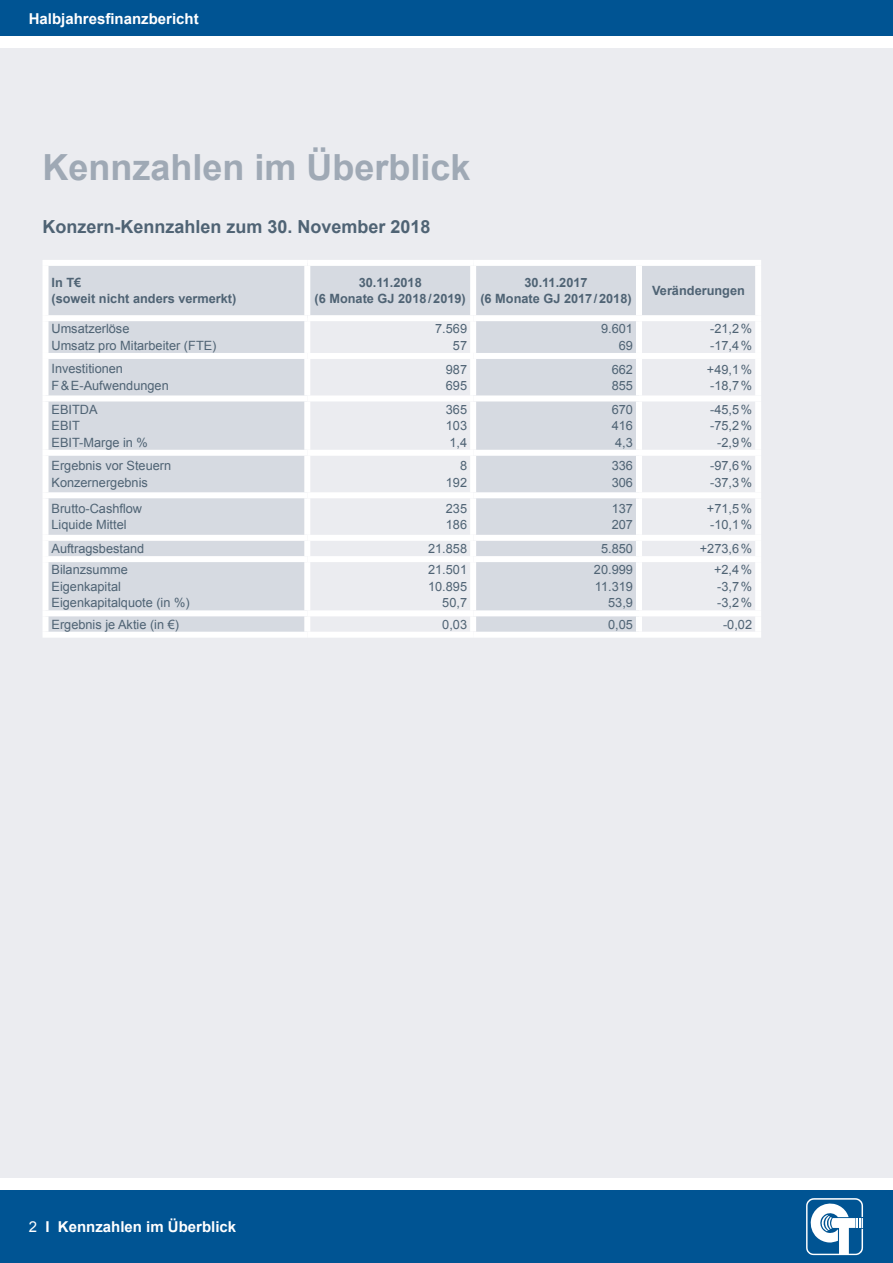
<style>
.page{position:relative;width:893px;height:1263px;background:#fff}
.page>*{position:absolute;margin:0;border:0;box-sizing:border-box;transform-origin:0 0}
.t1{font:700 36px "Arial";color:#9fa9b5}
.t2{font:700 18px "Arial";color:#4f6374}
.t3{font:700 15px "Arial";color:#fff}
.t4{font:12.75px/16.5px "Arial";color:#4f6374}
.t5{font:700 12.75px/16.5px "Arial";color:#4f6374;text-align:center}
.s1{font-weight:400}
</style>
<div class="page">
<div style="left:0;top:49px;width:893px;height:1129px;background:#ebecf0"></div>
<div style="left:0;top:0;width:893px;height:36px;background:#005493"></div>
<div style="left:0;top:1191px;width:893px;height:72px;background:#005493"></div>
<svg style="left:806px;top:1198px;width:57px;height:57px"></svg>
<div style="left:49px;top:266px;width:706px;height:365px;background:#d6dae1"></div>
<svg style="left:310px;top:321px;width:445px;height:310px"></svg>
<div style="left:43px;top:260px;width:264px;height:6px;background:#fff"></div>
<div style="left:43px;top:266px;width:6px;height:49px;background:#fff"></div>
<div style="left:307px;top:260px;width:166px;height:6px;background:#fff"></div>
<div style="left:304px;top:266px;width:6px;height:49px;background:#fff"></div>
<div style="left:473px;top:260px;width:166px;height:6px;background:#fff"></div>
<div style="left:470px;top:266px;width:6px;height:49px;background:#fff"></div>
<div style="left:639px;top:260px;width:122px;height:6px;background:#fff"></div>
<div style="left:636px;top:266px;width:6px;height:49px;background:#fff"></div>
<div style="left:755px;top:266px;width:6px;height:49px;background:#fff"></div>
<div style="left:43px;top:315px;width:264px;height:6px;background:#fff"></div>
<div style="left:43px;top:321px;width:6px;height:32px;background:#fff"></div>
<div style="left:307px;top:315px;width:166px;height:6px;background:#fff"></div>
<div style="left:304px;top:321px;width:6px;height:32px;background:#fff"></div>
<div style="left:473px;top:315px;width:166px;height:6px;background:#fff"></div>
<div style="left:470px;top:321px;width:6px;height:32px;background:#fff"></div>
<div style="left:639px;top:315px;width:122px;height:6px;background:#fff"></div>
<div style="left:636px;top:321px;width:6px;height:32px;background:#fff"></div>
<div style="left:43px;top:359px;width:6px;height:36px;background:#fff"></div>
<div style="left:304px;top:359px;width:6px;height:36px;background:#fff"></div>
<div style="left:470px;top:359px;width:6px;height:36px;background:#fff"></div>
<div style="left:636px;top:359px;width:6px;height:36px;background:#fff"></div>
<div style="left:43px;top:401px;width:6px;height:49px;background:#fff"></div>
<div style="left:304px;top:401px;width:6px;height:49px;background:#fff"></div>
<div style="left:470px;top:401px;width:6px;height:49px;background:#fff"></div>
<div style="left:636px;top:401px;width:6px;height:49px;background:#fff"></div>
<div style="left:43px;top:456px;width:6px;height:36px;background:#fff"></div>
<div style="left:304px;top:456px;width:6px;height:36px;background:#fff"></div>
<div style="left:470px;top:456px;width:6px;height:36px;background:#fff"></div>
<div style="left:636px;top:456px;width:6px;height:36px;background:#fff"></div>
<div style="left:43px;top:498px;width:6px;height:37px;background:#fff"></div>
<div style="left:304px;top:498px;width:6px;height:37px;background:#fff"></div>
<div style="left:470px;top:498px;width:6px;height:37px;background:#fff"></div>
<div style="left:636px;top:498px;width:6px;height:37px;background:#fff"></div>
<div style="left:43px;top:541px;width:6px;height:15px;background:#fff"></div>
<div style="left:304px;top:541px;width:6px;height:15px;background:#fff"></div>
<div style="left:470px;top:541px;width:6px;height:15px;background:#fff"></div>
<div style="left:636px;top:541px;width:6px;height:15px;background:#fff"></div>
<div style="left:43px;top:562px;width:6px;height:48px;background:#fff"></div>
<div style="left:304px;top:562px;width:6px;height:48px;background:#fff"></div>
<div style="left:470px;top:562px;width:6px;height:48px;background:#fff"></div>
<div style="left:636px;top:562px;width:6px;height:48px;background:#fff"></div>
<div style="left:43px;top:616px;width:6px;height:16px;background:#fff"></div>
<div style="left:304px;top:616px;width:6px;height:16px;background:#fff"></div>
<div style="left:470px;top:616px;width:6px;height:16px;background:#fff"></div>
<div style="left:636px;top:616px;width:6px;height:16px;background:#fff"></div>
<div style="left:755px;top:321px;width:6px;height:32px;background:#fff"></div>
<div style="left:755px;top:359px;width:6px;height:36px;background:#fff"></div>
<div style="left:755px;top:401px;width:6px;height:49px;background:#fff"></div>
<div style="left:755px;top:456px;width:6px;height:36px;background:#fff"></div>
<div style="left:755px;top:498px;width:6px;height:37px;background:#fff"></div>
<div style="left:755px;top:541px;width:6px;height:15px;background:#fff"></div>
<div style="left:755px;top:562px;width:6px;height:48px;background:#fff"></div>
<div style="left:755px;top:616px;width:6px;height:16px;background:#fff"></div>
<div style="left:43px;top:353px;width:264px;height:6px;background:#fff"></div>
<div style="left:307px;top:353px;width:166px;height:6px;background:#fff"></div>
<div style="left:473px;top:353px;width:166px;height:6px;background:#fff"></div>
<div style="left:639px;top:353px;width:122px;height:6px;background:#fff"></div>
<div style="left:43px;top:395px;width:264px;height:6px;background:#fff"></div>
<div style="left:307px;top:395px;width:166px;height:6px;background:#fff"></div>
<div style="left:473px;top:395px;width:166px;height:6px;background:#fff"></div>
<div style="left:639px;top:395px;width:122px;height:6px;background:#fff"></div>
<div style="left:43px;top:450px;width:264px;height:6px;background:#fff"></div>
<div style="left:307px;top:450px;width:166px;height:6px;background:#fff"></div>
<div style="left:473px;top:450px;width:166px;height:6px;background:#fff"></div>
<div style="left:639px;top:450px;width:122px;height:6px;background:#fff"></div>
<div style="left:43px;top:492px;width:264px;height:6px;background:#fff"></div>
<div style="left:307px;top:492px;width:166px;height:6px;background:#fff"></div>
<div style="left:473px;top:492px;width:166px;height:6px;background:#fff"></div>
<div style="left:639px;top:492px;width:122px;height:6px;background:#fff"></div>
<div style="left:43px;top:535px;width:264px;height:6px;background:#fff"></div>
<div style="left:307px;top:535px;width:166px;height:6px;background:#fff"></div>
<div style="left:473px;top:535px;width:166px;height:6px;background:#fff"></div>
<div style="left:639px;top:535px;width:122px;height:6px;background:#fff"></div>
<div style="left:43px;top:556px;width:264px;height:6px;background:#fff"></div>
<div style="left:307px;top:556px;width:166px;height:6px;background:#fff"></div>
<div style="left:473px;top:556px;width:166px;height:6px;background:#fff"></div>
<div style="left:639px;top:556px;width:122px;height:6px;background:#fff"></div>
<div style="left:43px;top:610px;width:264px;height:6px;background:#fff"></div>
<div style="left:307px;top:610px;width:166px;height:6px;background:#fff"></div>
<div style="left:473px;top:610px;width:166px;height:6px;background:#fff"></div>
<div style="left:639px;top:610px;width:122px;height:6px;background:#fff"></div>
<div style="left:43px;top:632px;width:264px;height:6px;background:#fff"></div>
<div style="left:307px;top:632px;width:166px;height:6px;background:#fff"></div>
<div style="left:473px;top:632px;width:166px;height:6px;background:#fff"></div>
<div style="left:639px;top:632px;width:122px;height:6px;background:#fff"></div>
<p class="t3" style="left:29px;top:8px;width:172px">Halbjahresfinanzbericht</p>
<h1 class="t1" style="left:43px;top:143px;width:430px">Kennzahlen im Überblick</h1>
<h2 class="t2" style="left:43px;top:215px;width:390px">Konzern-Kennzahlen zum 30. November 2018</h2>
<p class="t5" style="left:52px;top:275px;width:186px;text-align:left">In T€<br>(soweit nicht anders vermerkt)</p>
<p class="t5" style="left:315px;top:275px;width:153px">30.11.2018<br>(6 Monate GJ 2018/2019)</p>
<p class="t5" style="left:480px;top:275px;width:153px">30.11.2017<br>(6 Monate GJ 2017/2018)</p>
<p class="t5" style="left:652px;top:283px;width:94px">Veränderungen</p>
<p class="t4" style="left:51px;top:321px;width:167px">Umsatzerlöse<br>Umsatz pro Mitarbeiter (FTE)</p>
<p class="t4" style="left:435px;top:321px;width:33px;text-align:right">7.569<br>57</p>
<p class="t4" style="left:601px;top:321px;width:33px;text-align:right">9.601<br>69</p>
<p class="t4" style="left:710px;top:321px;width:43px">-21,2% -17,4%</p>
<p class="t4" style="left:51px;top:360px;width:119px;line-height:17.2px">Investitionen<br>F&amp;E-Aufwendungen</p>
<p class="t4" style="left:446px;top:361px;width:23px">987<br>695</p>
<p class="t4" style="left:612px;top:361px;width:23px">662<br>855</p>
<p class="t4" style="left:707px;top:361px;width:47px">+49,1% -18,7%</p>
<p class="t4" style="left:51px;top:401px;width:98px">EBITDA<br>EBIT<br>EBIT-Marge in %</p>
<p class="t4" style="left:446px;top:401px;width:23px;text-align:justify">365<br>103<br>1,4</p>
<p class="t4" style="left:612px;top:401px;width:23px;text-align:justify">670<br>416<br>4,3</p>
<p class="t4" style="left:710px;top:401px;width:43px;text-align:center">-45,5% -75,2% -2,9%</p>
<p class="t4" style="left:51px;top:458px;width:121px">Ergebnis vor Steuern<br>Konzernergebnis</p>
<p class="t4" style="left:446px;top:458px;width:23px;text-align:right">8<br>192</p>
<p class="t4" style="left:612px;top:458px;width:23px">336<br>306</p>
<p class="t4" style="left:710px;top:458px;width:43px">-97,6% -37,3%</p>
<p class="t4" style="left:51px;top:500px;width:92px">Brutto-Cashflow<br>Liquide Mittel</p>
<p class="t4" style="left:446px;top:500px;width:23px">235<br>186</p>
<p class="t4" style="left:612px;top:500px;width:23px">137<br>207</p>
<p class="t4" style="left:707px;top:500px;width:47px">+71,5% -10,1%</p>
<p class="t4" style="left:51px;top:540px;width:94px">Auftragsbestand</p>
<p class="t4" style="left:428px;top:540px;width:40px">21.858</p>
<p class="t4" style="left:601px;top:540px;width:33px">5.850</p>
<p class="t4" style="left:700px;top:540px;width:54px">+273,6%</p>
<p class="t4" style="left:51px;top:562px;width:140px">Bilanzsumme<br>Eigenkapital<br>Eigenkapitalquote (in %)</p>
<p class="t4" style="left:428px;top:562px;width:40px;text-align:right">21.501<br>10.895<br>50,7</p>
<p class="t4" style="left:594px;top:562px;width:40px;text-align:right">20.999<br>11.319<br>53,9</p>
<p class="t4" style="left:714px;top:562px;width:40px;text-align:justify">+2,4% -3,7% -3,2%</p>
<p class="t4" style="left:51px;top:616px;width:129px">Ergebnis je Aktie (in €)</p>
<p class="t4" style="left:442px;top:616px;width:26px">0,03</p>
<p class="t4" style="left:608px;top:616px;width:26px">0,05</p>
<p class="t4" style="left:723px;top:616px;width:31px">-0,02</p>
<p class="t3" style="left:29px;top:1217px;width:209px"><span class="s1">2</span> I Kennzahlen im Überblick</p>
</div>
